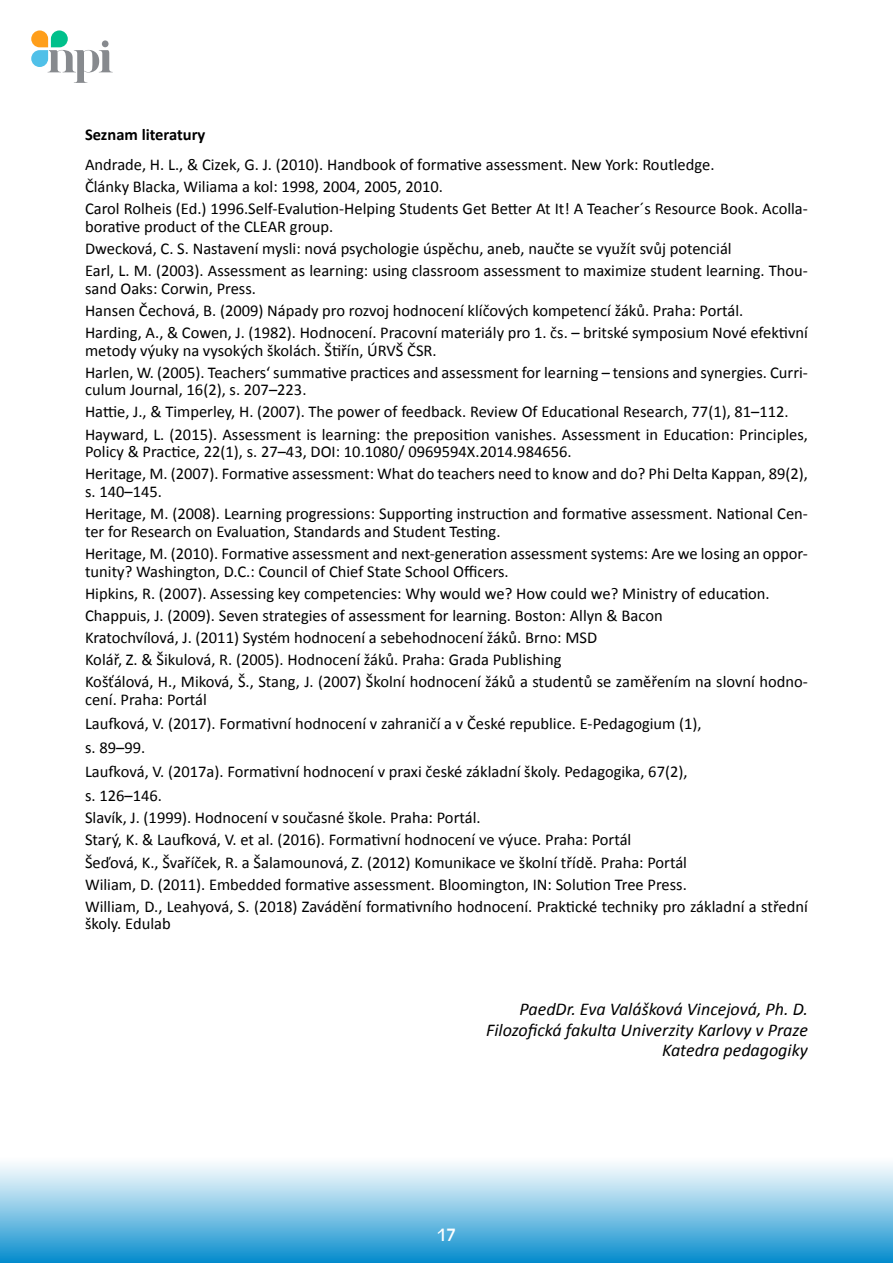
<style>
.page{position:relative;width:893px;height:1263px;background:#fff}
.page>*{position:absolute;margin:0;border:0;box-sizing:border-box;transform-origin:0 0}
.t1{font:italic 18px/21.6px "Calibri";color:#000;text-align:right}
.t2{font:16.5px/22px "Calibri";color:#000}
.t3{font:700 16.5px "Calibri";color:#000}
.t4{font:16.5px "Antique Olive";color:#fff}
</style>
<div class="page">
<div style="left:0;top:1157px;width:893px;height:106px;background:linear-gradient(to bottom,#fff,#0b8ece)"></div>
<svg style="left:31px;top:30px;width:82px;height:53px"></svg>
<p class="t3" style="left:85px;top:124px;width:122px">Seznam literatury</p>
<p class="t2" style="left:85px;top:152px;width:724px">Andrade, H. L., &amp; Cizek, G. J. (2010). Handbook of formative assessment. New York: Routledge.<br>Články Blacka, Wiliama a kol: 1998, 2004, 2005, 2010.<br>Carol Rolheis (Ed.) 1996.Self-Evalution-Helping Students Get Better At It! A Teacher´s Resource Book. Acolla-</p>
<p class="t2" style="left:85px;top:214px;width:724px">borative product of the CLEAR group.<br>Dwecková, C. S. Nastavení mysli: nová psychologie úspěchu, aneb, naučte se využít svůj potenciál<br>Earl, L. M. (2003). Assessment as learning: using classroom assessment to maximize student learning. Thou-</p>
<p class="t2" style="left:85px;top:276px;width:724px">sand Oaks: Corwin, Press.<br>Hansen Čechová, B. (2009) Nápady pro rozvoj hodnocení klíčových kompetencí žáků. Praha: Portál.<br>Harding, A., &amp; Cowen, J. (1982). Hodnocení. Pracovní materiály pro 1. čs. – britské symposium Nové efektivní</p>
<p class="t2" style="left:85px;top:338px;width:724px">metody výuky na vysokých školách. Štiřín, ÚRVŠ ČSR.<br>Harlen, W. (2005). Teachers‘ summative practices and assessment for learning – tensions and synergies. Curri-</p>
<p class="t2" style="left:85px;top:378px;width:724px">culum Journal, 16(2), s. 207–223.<br>Hattie, J., &amp; Timperley, H. (2007). The power of feedback. Review Of Educational Research, 77(1), 81–112.<br>Hayward, L. (2015). Assessment is learning: the preposition vanishes. Assessment in Education: Principles,</p>
<p class="t2" style="left:85px;top:440px;width:724px">Policy &amp; Practice, 22(1), s. 27–43, DOI: 10.1080/ 0969594X.2014.984656.<br>Heritage, M. (2007). Formative assessment: What do teachers need to know and do? Phi Delta Kappan, 89(2),</p>
<p class="t2" style="left:85px;top:480px;width:724px">s. 140–145.<br>Heritage, M. (2008). Learning progressions: Supporting instruction and formative assessment. National Cen-</p>
<p class="t2" style="left:85px;top:520px;width:724px">ter for Research on Evaluation, Standards and Student Testing.<br>Heritage, M. (2010). Formative assessment and next-generation assessment systems: Are we losing an oppor-</p>
<p class="t2" style="left:85px;top:560px;width:724px">tunity? Washington, D.C.: Council of Chief State School Officers.<br>Hipkins, R. (2007). Assessing key competencies: Why would we? How could we? Ministry of education.<br>Chappuis, J. (2009). Seven strategies of assessment for learning. Boston: Allyn &amp; Bacon<br>Kratochvílová, J. (2011) Systém hodnocení a sebehodnocení žáků. Brno: MSD<br>Kolář, Z. &amp; Šikulová, R. (2005). Hodnocení žáků. Praha: Grada Publishing<br>Košťálová, H., Miková, Š., Stang, J. (2007) Školní hodnocení žáků a studentů se zaměřením na slovní hodno-</p>
<p class="t2" style="left:85px;top:687px;width:618px;line-height:24px">cení. Praha: Portál<br>Laufková, V. (2017). Formativní hodnocení v zahraničí a v České republice. E-Pedagogium (1), s. 89–99.<br>Laufková, V. (2017a). Formativní hodnocení v praxi české základní školy. Pedagogika, 67(2), s. 126–146.</p>
<p class="t2" style="left:85px;top:806px;width:724px">Slavík, J. (1999). Hodnocení v současné škole. Praha: Portál.<br>Starý, K. &amp; Laufková, V. et al. (2016). Formativní hodnocení ve výuce. Praha: Portál<br>Šeďová, K., Švaříček, R. a Šalamounová, Z. (2012) Komunikace ve školní třídě. Praha: Portál<br>Wiliam, D. (2011). Embedded formative assessment. Bloomington, IN: Solution Tree Press.<br>William, D., Leahyová, S. (2018) Zavádění formativního hodnocení. Praktické techniky pro základní a střední</p>
<p class="t2" style="left:85px;top:912px;width:87px">školy. Edulab</p>
<p class="t1" style="left:486px;top:997px;width:323px">PaedDr. Eva Valášková Vincejová, Ph. D.<br>Filozofická fakulta Univerzity Karlovy v Praze</p>
<p class="t1" style="left:662px;top:1038px;width:147px">Katedra pedagogiky</p>
<p class="t4" style="left:437px;top:1225px;width:20px">17</p>
</div>
